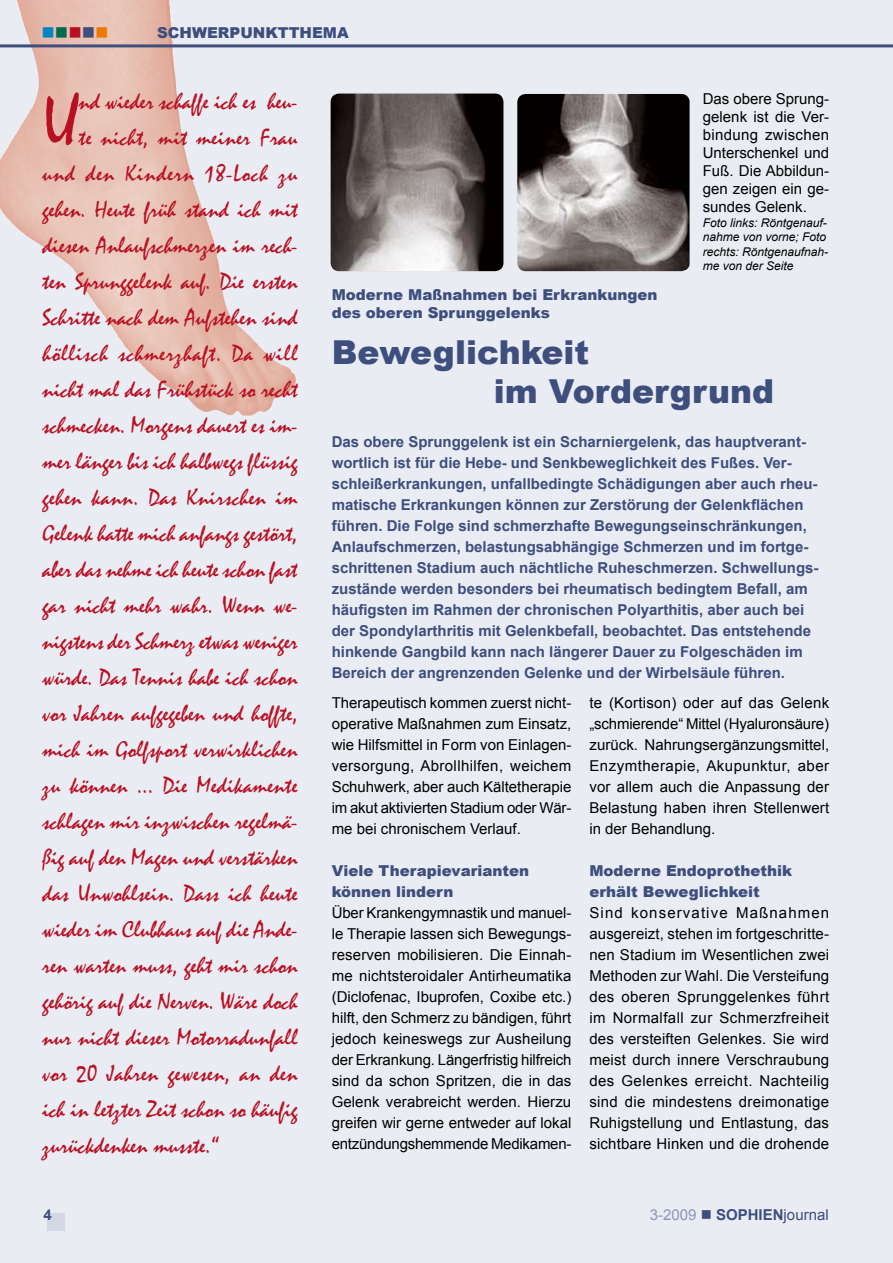
<style>
.page{position:relative;width:893px;height:1263px;background:#eaecf3}
.page>*{position:absolute;margin:0;border:0;box-sizing:border-box;transform-origin:0 0}
.t1{font:72.3px "Mistral";color:#b81023}
.t2{font:33px/39.6px "Arial MT Black";color:#3e4e7d}
.t3{font:24px "Mistral";color:#b81023}
.t4{font:24px "Mistral";letter-spacing:.03em;color:#b81023}
.t5{font:24px "Mistral";letter-spacing:.035em;color:#b81023}
.t6{font:18px "Wingdings";color:#0087c1}
.t7{font:15px/21px "Arial";color:#000;text-align:justify}
.t8{font:700 15px/21px "Arial";color:#3e4e7d}
.t9{font:15px/21px "Arial MT Black";color:#3e4e7d}
.t10{font:italic 12px/14.4px "Arial";color:#000}
.s1{color:#006a4e}
.s2{color:#b81023}
.s3{color:#3e4e7d}
.s4{color:#ee7900}
.s5{font-weight:400;color:#8e95b6}
.s6{font-weight:400}
</style>
<div class="page">
<img style="left:0;top:0;width:300px;height:417px">
<hr style="left:0;top:44px;width:893px;height:3px;background:#3e4e7d">
<img style="left:517px;top:94px;width:173px;height:177px">
<img style="left:331px;top:94px;width:172px;height:177px">
<div style="left:47px;top:1213px;width:17px;height:17px;background:#d4d7e6"></div>
<p class="t6" style="left:41px;top:23px;width:69px">■<span class="s1">■</span><span class="s2">■</span><span class="s3">■</span><span class="s4">■</span></p>
<p class="t9" style="left:157px;top:22px;width:193px">SCHWERPUNKTTHEMA</p>
<h1 class="t1" style="left:43px;top:79px;width:38px">U</h1>
<h3 class="t3" style="left:79px;top:87px;width:220px">nd wieder schaffe ich es heu-</h3>
<h3 class="t3" style="left:79px;top:123px;width:220px">te nicht, mit meiner Frau</h3>
<h3 class="t5" style="left:43px;top:159px;width:257px">und den Kindern 18-Loch zu</h3>
<h3 class="t3" style="left:43px;top:195px;width:257px">gehen. Heute früh stand ich mit</h3>
<h3 class="t3" style="left:43px;top:231px;width:257px">diesen Anlaufschmerzen im rech-</h3>
<h3 class="t3" style="left:43px;top:267px;width:257px">ten Sprunggelenk auf. Die ersten</h3>
<h3 class="t3" style="left:43px;top:303px;width:257px">Schritte nach dem Aufstehen sind</h3>
<h3 class="t4" style="left:43px;top:339px;width:257px">höllisch schmerzhaft. Da will</h3>
<h3 class="t3" style="left:43px;top:375px;width:257px">nicht mal das Frühstück so recht</h3>
<h3 class="t3" style="left:43px;top:411px;width:257px">schmecken. Morgens dauert es im-</h3>
<h3 class="t3" style="left:43px;top:447px;width:257px">mer länger bis ich halbwegs flüssig</h3>
<h3 class="t3" style="left:43px;top:483px;width:257px">gehen kann. Das Knirschen im</h3>
<h3 class="t3" style="left:43px;top:519px;width:256px">Gelenk hatte mich anfangs gestört,</h3>
<h3 class="t3" style="left:43px;top:555px;width:256px">aber das nehme ich heute schon fast</h3>
<h3 class="t3" style="left:43px;top:591px;width:257px">gar nicht mehr wahr. Wenn we-</h3>
<h3 class="t3" style="left:43px;top:627px;width:257px">nigstens der Schmerz etwas weniger</h3>
<h3 class="t3" style="left:43px;top:663px;width:257px">würde. Das Tennis habe ich schon</h3>
<h3 class="t3" style="left:43px;top:699px;width:257px">vor Jahren aufgegeben und hoffte,</h3>
<h3 class="t3" style="left:43px;top:735px;width:257px">mich im Golfsport verwirklichen</h3>
<h3 class="t3" style="left:43px;top:771px;width:257px">zu können ... Die Medikamente</h3>
<h3 class="t3" style="left:43px;top:807px;width:257px">schlagen mir inzwischen regelmä-</h3>
<h3 class="t3" style="left:43px;top:843px;width:257px">ßig auf den Magen und verstärken</h3>
<h3 class="t3" style="left:43px;top:879px;width:257px">das Unwohlsein. Dass ich heute</h3>
<h3 class="t3" style="left:43px;top:915px;width:257px">wieder im Clubhaus auf die Ande-</h3>
<h3 class="t3" style="left:43px;top:951px;width:257px">ren warten muss, geht mir schon</h3>
<h3 class="t3" style="left:43px;top:987px;width:257px">gehörig auf die Nerven. Wäre doch</h3>
<h3 class="t3" style="left:43px;top:1023px;width:257px">nur nicht dieser Motorradunfall</h3>
<h3 class="t3" style="left:43px;top:1059px;width:257px">vor 20 Jahren gewesen, an den</h3>
<h3 class="t3" style="left:43px;top:1095px;width:257px">ich in letzter Zeit schon so häufig</h3>
<h3 class="t3" style="left:43px;top:1131px;width:178px">zurückdenken musste.“</h3>
<p class="t7" style="left:703px;top:90px;width:128px;line-height:18px">Das obere Sprung&shy;gelenk ist die Ver&shy;bindung zwischen Unterschenkel und Fuß. Die Abbildun&shy;gen zeigen ein ge&shy;sundes Gelenk.</p>
<p class="t10" style="left:703px;top:216px;width:127px">Foto links: Röntgenauf&shy;nahme von vorne; Foto rechts: Röntgenaufnah&shy;me von der Seite</p>
<p class="t9" style="left:332px;top:286px;width:327px;line-height:18px">Moderne Maßnahmen bei Erkrankungen des oberen Sprunggelenks</p>
<h2 class="t2" style="left:494px;top:333px;width:282px;text-indent:-162px">Beweglichkeit<br>im Vordergrund</h2>
<p class="t8" style="left:332px;top:432px;width:488px">Das obere Sprunggelenk ist ein Scharniergelenk, das hauptverant&shy;wortlich ist für die Hebe- und Senkbeweglichkeit des Fußes. Ver&shy;schleißerkrankungen, unfallbedingte Schädigungen aber auch rheu&shy;matische Erkrankungen können zur Zerstörung der Gelenkflächen führen. Die Folge sind schmerzhafte Bewegungseinschränkungen, Anlaufschmerzen, belastungsabhängige Schmerzen und im fortge&shy;schrittenen Stadium auch nächtliche Ruheschmerzen. Schwellungs&shy;zustände werden besonders bei rheumatisch bedingtem Befall, am häufigsten im Rahmen der chronischen Polyarthitis, aber auch bei der Spondylarthritis mit Gelenkbefall, beobachtet. Das entstehende hinkende Gangbild kann nach längerer Dauer zu Folgeschäden im Bereich der angrenzenden Gelenke und der Wirbelsäule führen.</p>
<p class="t7" style="left:332px;top:693px;width:241px">Therapeutisch kommen zuerst nicht&shy;operative Maßnahmen zum Einsatz, wie Hilfsmittel in Form von Einlagen&shy;versorgung, Abrollhilfen, weichem Schuhwerk, aber auch Kältetherapie im akut aktivierten Stadium oder Wär&shy;me bei chronischem Verlauf.</p>
<p class="t9" style="left:332px;top:861px;width:199px">Viele Therapievarianten können lindern</p>
<p class="t7" style="left:332px;top:903px;width:241px">Über Krankengymnastik und manuel&shy;le Therapie lassen sich Bewegungs&shy;reserven mobilisieren. Die Einnah&shy;me nichtsteroidaler Antirheumatika (Diclofenac, Ibuprofen, Coxibe etc.) hilft, den Schmerz zu bändigen, führt jedoch keineswegs zur Ausheilung der Erkrankung. Längerfristig hilfreich sind da schon Spritzen, die in das Gelenk verabreicht werden. Hierzu greifen wir gerne entweder auf lokal entzündungshemmende Medikamen-</p>
<p class="t7" style="left:589px;top:693px;width:241px">te (Kortison) oder auf das Gelenk „schmierende“ Mittel (Hyaluronsäure) zurück. Nahrungsergänzungsmittel, Enzymtherapie, Akupunktur, aber vor allem auch die Anpassung der Belastung haben ihren Stellenwert in der Behandlung.</p>
<p class="t9" style="left:589px;top:861px;width:204px">Moderne Endoprothethik erhält Beweglichkeit</p>
<p class="t7" style="left:589px;top:903px;width:241px">Sind konservative Maßnahmen ausgereizt, stehen im fortgeschritte&shy;nen Stadium im Wesentlichen zwei Methoden zur Wahl. Die Versteifung des oberen Sprunggelenkes führt im Normalfall zur Schmerzfreiheit des versteiften Gelenkes. Sie wird meist durch innere Verschraubung des Gelenkes erreicht. Nachteilig sind die mindestens dreimonatige Ruhigstellung und Entlastung, das sichtbare Hinken und die drohende</p>
<p class="t8" style="left:44px;top:1205px;width:10px">4</p>
<p class="t8" style="left:650px;top:1205px;width:180px"><span class="s5">3-2009</span> ■ SOPHIEN<span class="s6">journal</span></p>
</div>
